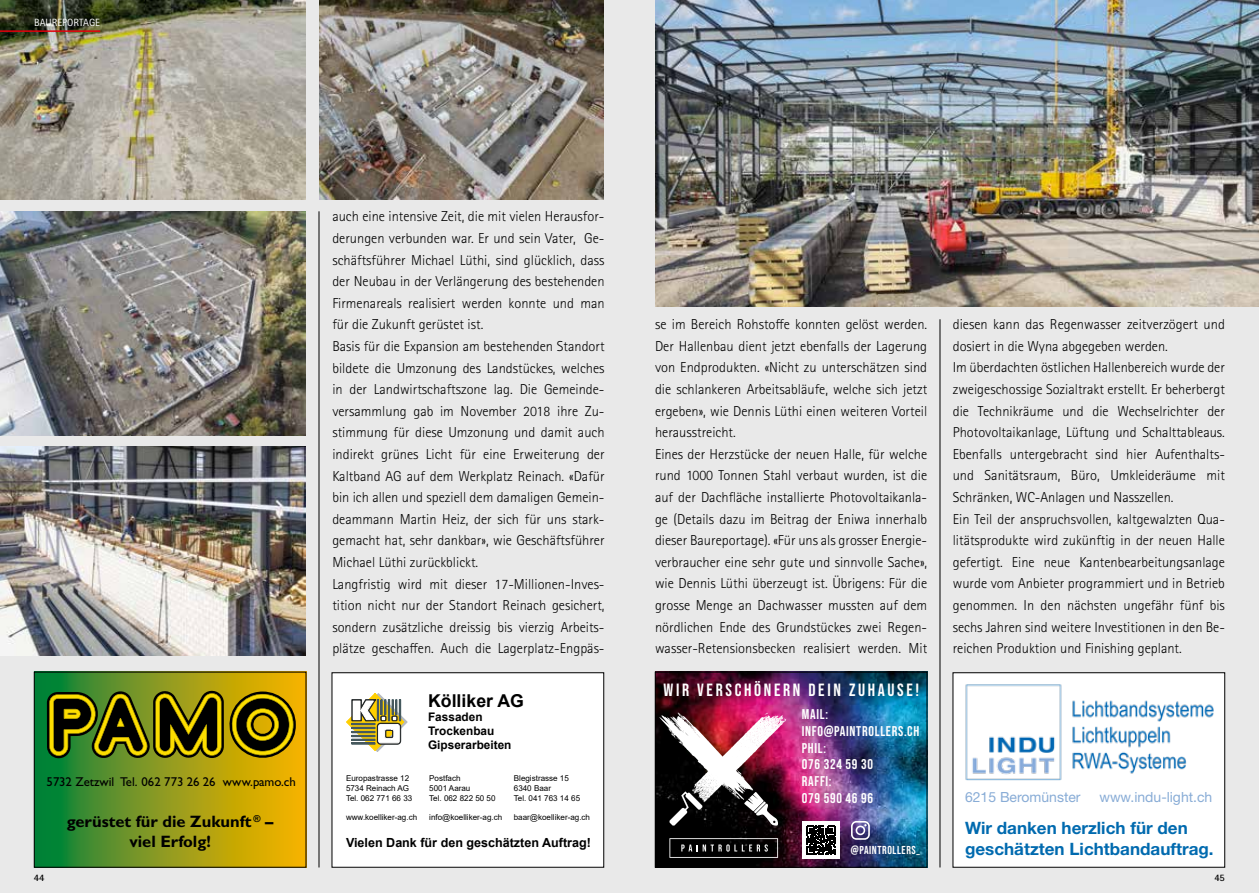
<style>
.page{position:relative;width:1259px;height:893px;background:#fff}
.page>*{position:absolute;margin:0;border:0;box-sizing:border-box;transform-origin:0 0}
.t1{font:17.7px "Bebas Neue";letter-spacing:.15em;color:#fff}
.t2{font:700 17.7px "Arial";color:#000}
.t3{font:700 17.1px/20.4px "Helvetica Neue LT Std";color:#006aaf}
.t4{font:700 16.5px/19.8px "Gill Sans Std";color:#000;text-align:center}
.t5{font:700 15.9px "Arial";color:#000}
.t6{font:300 14.4px/21.6px "Rotis Sans Serif Std";color:#000}
.t7{font:14.1px/16.8px "Bebas Neue";letter-spacing:.05em;color:#fff}
.t8{font:13.95px "Helvetica Neue LT Std";color:#88acd6}
.t9{font:12.75px "Gill Sans Std";color:#000}
.t10{font:700 12.6px "Arial";color:#000}
.t11{font:700 11.85px/14.2px "Arial";color:#000}
.t12{font:11.55px "Bebas Neue";letter-spacing:.05em;color:#fff}
.t13{font:10.5px "Rotis Sans Serif Std";color:#fff}
.t14{font:700 9.9px "Rotis Sans Serif Std";color:#000}
.t15{font:700 8.55px "Arial";color:#000}
.t16{font:8.1px "Arial";color:#000}
</style>
<div class="page">
<div style="left:629px;top:0;width:630px;height:893px;background:#e9e9e9"></div>
<img style="left:655px;top:0;width:604px;height:306px">
<div style="left:0;top:0;width:629px;height:893px;background:#e9e9e9"></div>
<div style="left:953px;top:673px;width:271px;height:194px;background:#fff"></div>
<img style="left:965px;top:684px;width:249px;height:97px">
<img style="left:657px;top:674px;width:268px;height:191px">
<img style="left:659px;top:712px;width:128px;height:114px">
<svg style="left:669px;top:838px;width:109px;height:20px;background:#2d2d2d"></svg>
<div style="left:802px;top:821px;width:38px;height:38px;background:#fff"></div>
<svg style="left:806px;top:826px;width:29px;height:28px"></svg>
<svg style="left:851px;top:821px;width:19px;height:19px"></svg>
<div style="left:655px;top:672px;width:272px;height:195px;border:1px solid #000"></div>
<hr style="left:319px;top:211px;width:1px;height:656px;background:#000">
<hr style="left:939px;top:319px;width:1px;height:548px;background:#000">
<img style="left:0;top:0;width:305px;height:200px">
<img style="left:0;top:211px;width:305px;height:224px">
<img style="left:0;top:446px;width:305px;height:210px">
<img style="left:319px;top:0;width:285px;height:200px">
<div style="left:332px;top:673px;width:272px;height:194px;background:#fff"></div>
<svg style="left:346px;top:693px;width:61px;height:59px"></svg>
<svg style="left:36px;top:674px;width:268px;height:191px;background:#889b1b"></svg>
<svg style="left:47px;top:691px;width:249px;height:67px;background:#666107"></svg>
<div style="left:34px;top:672px;width:272px;height:195px;border:1px solid #000"></div>
<hr style="left:0;top:30px;width:100px;height:2px;background:#e3000b">
<p class="t13" style="left:34px;top:16px;width:68px">BAUREPORTAGE</p>
<p class="t9" style="left:47px;top:774px;width:251px">5732 Zetzwil Tel. 062 773 26 26 www.pamo.ch</p>
<p class="t4" style="left:67px;top:812px;width:208px">gerüstet für die Zukunft <sup>®</sup> – viel Erfolg!</p>
<p class="t6" style="left:332px;top:206px;width:274px">auch eine intensive Zeit, die mit vielen Herausfor&shy;derungen verbunden war. Er und sein Vater, Ge&shy;schäftsführer Michael Lüthi, sind glücklich, dass der Neubau in der Verlängerung des bestehenden Firmenareals realisiert werden konnte und man für die Zukunft gerüstet ist.<br>Basis für die Expansion am bestehenden Standort bildete die Umzonung des Landstückes, welches in der Landwirtschaftszone lag. Die Gemeinde&shy;versammlung gab im November 2018 ihre Zu&shy;stimmung für diese Umzonung und damit auch indirekt grünes Licht für eine Erweiterung der Kaltband AG auf dem Werkplatz Reinach. «Dafür bin ich allen und speziell dem damaligen Gemein&shy;deammann Martin Heiz, der sich für uns stark&shy;gemacht hat, sehr dankbar», wie Geschäftsführer Michael Lüthi zurückblickt.<br>Langfristig wird mit dieser 17-Millionen-Inves&shy;tition nicht nur der Standort Reinach gesichert, sondern zusätzliche dreissig bis vierzig Arbeits&shy;plätze geschaffen. Auch die Lagerplatz-Engpäs-</p>
<p class="t2" style="left:428px;top:688px;width:97px">Kölliker AG</p>
<p class="t11" style="left:428px;top:710px;width:85px">Fassaden<br>Trockenbau<br>Gipserarbeiten</p>
<p class="t5" style="left:422px;top:691px;width:88px">Kölliker AG</p>
<p class="t15" style="left:421px;top:743px;width:76px">5734 Reinach / AG</p>
<p class="t16" style="left:346px;top:773px;width:65px">Europastrasse 12</p>
<p class="t16" style="left:429px;top:773px;width:33px">Postfach</p>
<p class="t16" style="left:514px;top:773px;width:57px">Blegistrasse 15</p>
<p class="t16" style="left:346px;top:782px;width:65px">5734 Reinach AG</p>
<p class="t16" style="left:429px;top:782px;width:43px">5001 Aarau</p>
<p class="t16" style="left:514px;top:782px;width:39px">6340 Baar</p>
<p class="t16" style="left:346px;top:792px;width:68px">Tel. 062 771 66 33</p>
<p class="t16" style="left:429px;top:792px;width:68px">Tel. 062 822 50 50</p>
<p class="t16" style="left:514px;top:792px;width:68px">Tel. 041 763 14 65</p>
<p class="t16" style="left:346px;top:811px;width:73px">www.koelliker-ag.ch</p>
<p class="t16" style="left:429px;top:811px;width:75px">info@koelliker-ag.ch</p>
<p class="t16" style="left:514px;top:811px;width:78px">baar@koelliker-ag.ch</p>
<p class="t10" style="left:346px;top:833px;width:246px">Vielen Dank für den geschätzten Auftrag!</p>
<p class="t6" style="left:655px;top:314px;width:274px">se im Bereich Rohstoffe konnten gelöst werden.<br>Der Hallenbau dient jetzt ebenfalls der Lagerung von Endprodukten. «Nicht zu unterschätzen sind die schlankeren Arbeitsabläufe, welche sich jetzt ergeben», wie Dennis Lüthi einen weiteren Vorteil herausstreicht.<br>Eines der Herzstücke der neuen Halle, für welche rund 1000 Tonnen Stahl verbaut wurden, ist die auf der Dachfläche installierte Photovoltaikanla&shy;ge (Details dazu im Beitrag der Eniwa innerhalb dieser Baureportage). «Für uns als grosser Energie&shy;verbraucher eine sehr gute und sinnvolle Sache», wie Dennis Lüthi überzeugt ist. Übrigens: Für die grosse Menge an Dachwasser mussten auf dem nördlichen Ende des Grundstückes zwei Regen&shy;wasser-Retensionsbecken realisiert werden. Mit</p>
<p class="t1" style="left:663px;top:680px;width:257px">WIR VERSCHÖNERN DEIN ZUHAUSE!</p>
<p class="t7" style="left:801px;top:705px;width:119px">MAIL:<br>INFO@PAINTROLLERS.CH<br>PHIL:<br>076 324 59 30<br>RAFFI:<br>079 590 46 96</p>
<p class="t12" style="left:851px;top:843px;width:71px">@PAINTROLLERS_</p>
<p class="t6" style="left:952px;top:314px;width:274px">diesen kann das Regenwasser zeitverzögert und dosiert in die Wyna abgegeben werden.<br>Im überdachten östlichen Hallenbereich wurde der zweigeschossige Sozialtrakt erstellt. Er beherbergt die Technikräume und die Wechselrichter der Photovoltaikanlage, Lüftung und Schalttableaus.<br>Ebenfalls untergebracht sind hier Aufenthalts&shy;und Sanitätsraum, Büro, Umkleideräume mit Schränken, WC-Anlagen und Nasszellen.<br>Ein Teil der anspruchsvollen, kaltgewalzten Qua&shy;litätsprodukte wird zukünftig in der neuen Halle gefertigt. Eine neue Kantenbearbeitungsanlage wurde vom Anbieter programmiert und in Betrieb genommen. In den nächsten ungefähr fünf bis sechs Jahren sind weitere Investitionen in den Be&shy;reichen Produktion und Finishing geplant.</p>
<p class="t8" style="left:965px;top:789px;width:117px">6215 Beromünster</p>
<p class="t8" style="left:1099px;top:789px;width:114px">www.indu-light.ch</p>
<p class="t3" style="left:965px;top:818px;width:250px">Wir danken herzlich für den geschätzten Lichtbandauftrag.</p>
<p class="t14" style="left:34px;top:871px;width:12px">44</p>
<p class="t14" style="left:1214px;top:871px;width:12px">45</p>
</div>
